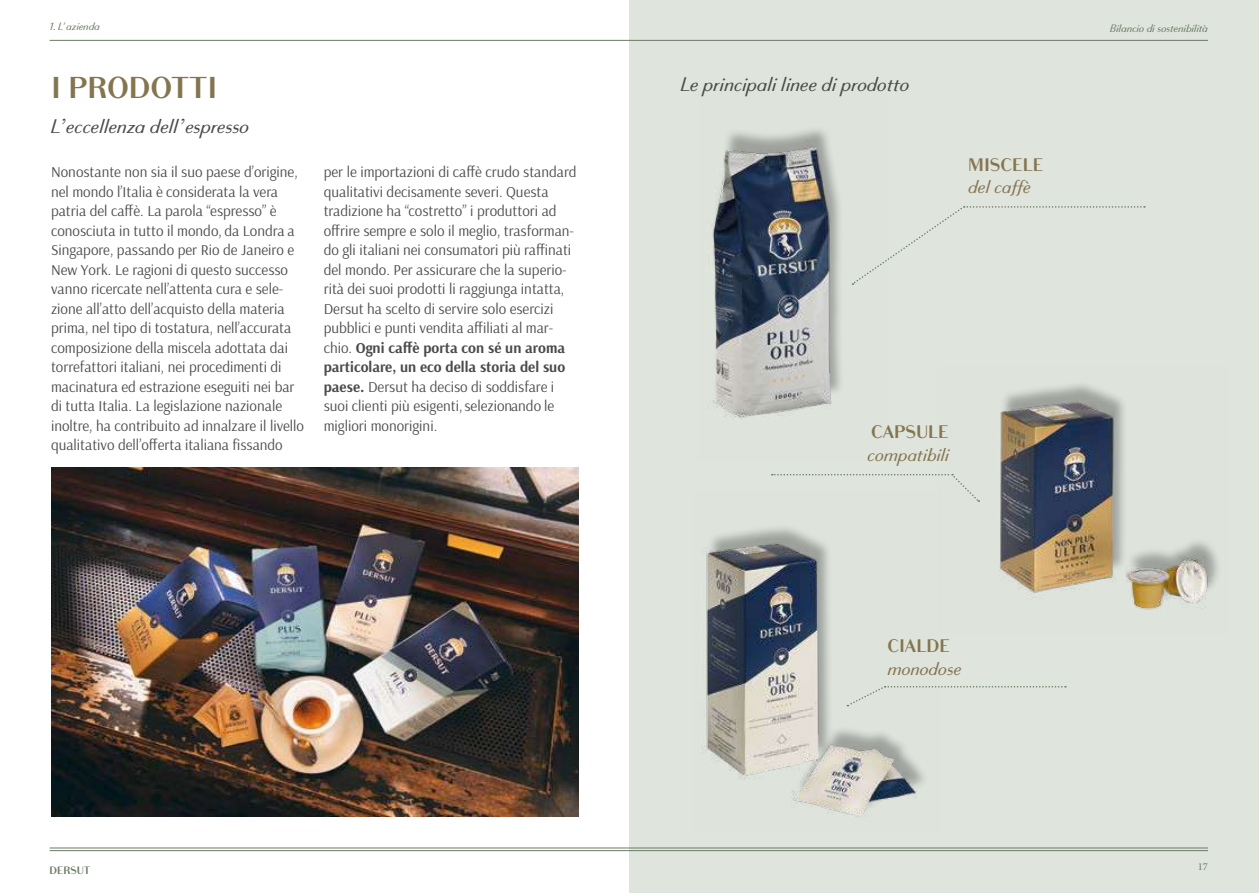
<style>
.page{position:relative;width:1259px;height:893px;background:#fff}
.page>*{position:absolute;margin:0;border:0;box-sizing:border-box;transform-origin:0 0}
.t1{font:700 30px "Bodoni Sans Text";color:#85754f}
.t2{font:italic 19.5px "Bodoni Sans Text";color:#4a4a49}
.t3{font:italic 18px "Bodoni Sans Text";color:#85754f}
.t4{font:700 18px "Bodoni Sans Text";color:#85754f}
.t5{font:15px/19.5px "Arsenal";color:#4a4a49}
.t6{font:italic 10.65px "Bodoni Sans Text";color:#6a7b64}
.t7{font:700 10.65px "Bodoni Sans Text";color:#6a7b64}
.t8{font:10.65px "Minion Pro";color:#6a7b64}
.t9{font:italic 10.5px "Bodoni Sans Text";color:#6a7b64}
.s1{font-weight:700}
</style>
<div class="page">
<div style="left:629px;top:0;width:630px;height:893px;background:#dfe4dd"></div>
<hr style="left:50px;top:40px;width:1158px;height:1px;background:#6a7b64">
<hr style="left:50px;top:848px;width:1158px;height:1px;background:#6a7b64">
<hr style="left:50px;top:850px;width:1158px;height:1px;background:#6a7b64">
<img style="left:712px;top:130px;width:129px;height:289px">
<img style="left:701px;top:528px;width:223px;height:290px">
<img style="left:979px;top:384px;width:239px;height:226px">
<img style="left:51px;top:468px;width:527px;height:348px">
<svg style="left:771px;top:474px;width:208px;height:28px"></svg>
<svg style="left:851px;top:206px;width:294px;height:79px"></svg>
<svg style="left:846px;top:686px;width:220px;height:21px"></svg>
<p class="t9" style="left:50px;top:20px;width:52px">1. L'azienda</p>
<p class="t6" style="left:1110px;top:22px;width:99px">Bilancio di sostenibilità</p>
<h1 class="t1" style="left:51px;top:71px;width:168px">I PRODOTTI</h1>
<h2 class="t2" style="left:51px;top:115px;width:199px">L’eccellenza dell’espresso</h2>
<p class="t5" style="left:51px;top:162px;width:254px">Nonostante non sia il suo paese d’origine, nel mondo l’Italia è considerata la vera patria del caffè. La parola “espresso” è conosciuta in tutto il mondo, da Londra a Singapore, passando per Rio de Janeiro e New York. Le ragioni di questo successo vanno ricercate nell’attenta cura e sele&shy;zione all’atto dell’acquisto della materia prima, nel tipo di tostatura, nell’accurata composizione della miscela adottata dai torrefattori italiani, nei procedimenti di macinatura ed estrazione eseguiti nei bar di tutta Italia. La legislazione nazionale inoltre, ha contribuito ad innalzare il livello qualitativo dell’offerta italiana fissando</p>
<p class="t5" style="left:324px;top:162px;width:254px">per le importazioni di caffè crudo standard qualitativi decisamente severi. Questa tradizione ha “costretto” i produttori ad offrire sempre e solo il meglio, trasforman&shy;do gli italiani nei consumatori più raffinati del mondo. Per assicurare che la superio&shy;rità dei suoi prodotti li raggiunga intatta, Dersut ha scelto di servire solo esercizi pubblici e punti vendita affiliati al mar&shy;chio. <span class="s1">Ogni caffè porta con sé un aroma particolare, un eco della storia del suo paese.</span> Dersut ha deciso di soddisfare i suoi clienti più esigenti, selezionando le migliori monorigini.</p>
<p class="t7" style="left:50px;top:864px;width:42px">DERSUT</p>
<h2 class="t2" style="left:681px;top:73px;width:230px">Le principali linee di prodotto</h2>
<p class="t4" style="left:968px;top:154px;width:77px">MISCELE</p>
<p class="t3" style="left:968px;top:177px;width:64px">del caffè</p>
<p class="t4" style="left:871px;top:422px;width:79px">CAPSULE</p>
<p class="t3" style="left:867px;top:445px;width:83px">compatibili</p>
<p class="t4" style="left:887px;top:636px;width:64px">CIALDE</p>
<p class="t3" style="left:887px;top:658px;width:75px">monodose</p>
<p class="t8" style="left:1197px;top:859px;width:12px">17</p>
</div>
